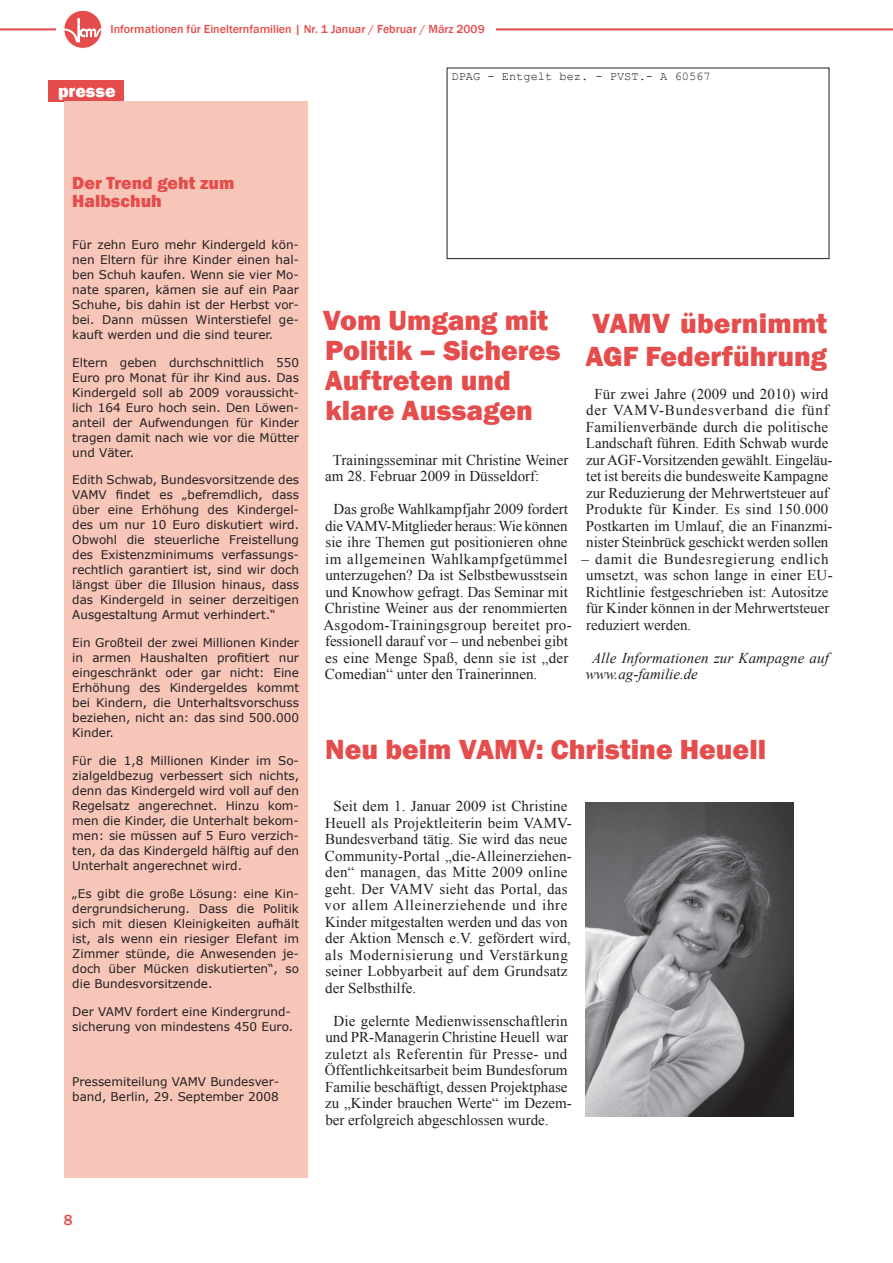
<style>
.page{position:relative;width:893px;height:1263px;background:#fff}
.page>*{position:absolute;margin:0;border:0;box-sizing:border-box;transform-origin:0 0}
.t1{font:800 28.5px/30px "Franklin Gothic";color:#e54d4d}
.t2{font:800 18px/18px "Franklin Gothic";color:#e54d4d}
.t3{font:800 18px "Franklin Gothic";color:#fff}
.t4{font:15px/16.5px "Times New Roman";color:#231f20}
.t5{font:italic 15px/16.5px "Times New Roman";letter-spacing:.005em;color:#231f20}
.t6{font:500 15px "Franklin Gothic";color:#e54d4d}
.t7{font:12px/15px "Verdana";color:#231f20;text-align:justify}
.t8{font:500 12px "Franklin Gothic";color:#e54d4d}
.t9{font:12px "Courier New";color:#231f20}
</style>
<div class="page">
<hr style="left:0;top:28px;width:893px;height:2px;background:#e54d4d">
<div style="left:102px;top:16px;width:393px;height:25px;background:#fff"></div>
<div style="left:56px;top:10px;width:46px;height:39px;background:#fff"></div>
<div style="left:64px;top:10px;width:38px;height:38px;background:#e54d4d;border-radius:50%"></div>
<svg style="left:64px;top:18px;width:38px;height:24px"></svg>
<div style="left:64px;top:10px;width:38px;height:38px;border:1px solid #fff;border-radius:50%"></div>
<div style="left:48px;top:80px;width:76px;height:22px;background:#e54d4d"></div>
<div style="left:447px;top:68px;width:382px;height:191px;border:1px solid #231f20"></div>
<div style="left:64px;top:102px;width:244px;height:1076px;background:#f7c6b9"></div>
<img style="left:585px;top:803px;width:209px;height:313px">
<p class="t8" style="left:111px;top:22px;width:376px">Informationen für Einelternfamilien | Nr. 1 Januar / Februar / März 2009</p>
<p class="t3" style="left:58px;top:79px;width:59px">presse</p>
<p class="t9" style="left:451px;top:69px;width:261px">DPAG - Entgelt bez. - PVST.- A 60567</p>
<p class="t2" style="left:72px;top:174px;width:164px">Der Trend geht zum<br>Halbschuh</p>
<p class="t7" style="left:72px;top:237px;width:228px">Für zehn Euro mehr Kindergeld kön&shy;nen Eltern für ihre Kinder einen hal&shy;ben Schuh kaufen. Wenn sie vier Mo&shy;nate sparen, kämen sie auf ein Paar Schuhe, bis dahin ist der Herbst vor&shy;bei. Dann müssen Winterstiefel ge&shy;kauft werden und die sind teurer.</p>
<p class="t7" style="left:72px;top:354px;width:228px">Eltern geben durchschnittlich 550<br>Euro pro Monat für ihr Kind aus. Das Kindergeld soll ab 2009 voraussicht&shy;lich 164 Euro hoch sein. Den Löwen&shy;anteil der Aufwendungen für Kinder tragen damit nach wie vor die Mütter und Väter.</p>
<p class="t7" style="left:72px;top:472px;width:228px">Edith Schwab, Bundesvorsitzende des VAMV findet es „befremdlich, dass über eine Erhöhung des Kindergel&shy;des um nur 10 Euro diskutiert wird.<br>Obwohl die steuerliche Freistellung des Existenzminimums verfassungs&shy;rechtlich garantiert ist, sind wir doch längst über die Illusion hinaus, dass das Kindergeld in seiner derzeitigen Ausgestaltung Armut verhindert.“</p>
<p class="t7" style="left:72px;top:635px;width:228px">Ein Großteil der zwei Millionen Kinder in armen Haushalten profitiert nur eingeschränkt oder gar nicht: Eine Erhöhung des Kindergeldes kommt bei Kindern, die Unterhaltsvorschuss beziehen, nicht an: das sind 500.000<br>Kinder.</p>
<p class="t7" style="left:72px;top:753px;width:228px">Für die 1,8 Millionen Kinder im So&shy;zialgeldbezug verbessert sich nichts, denn das Kindergeld wird voll auf den Regelsatz angerechnet. Hinzu kom&shy;men die Kinder, die Unterhalt bekom&shy;men: sie müssen auf 5 Euro verzich&shy;ten, da das Kindergeld hälftig auf den Unterhalt angerechnet wird.</p>
<p class="t7" style="left:72px;top:885px;width:228px">„Es gibt die große Lösung: eine Kin&shy;dergrundsicherung. Dass die Politik sich mit diesen Kleinigkeiten aufhält ist, als wenn ein riesiger Elefant im Zimmer stünde, die Anwesenden je&shy;doch über Mücken diskutierten“, so die Bundesvorsitzende.</p>
<p class="t7" style="left:72px;top:1003px;width:222px">Der VAMV fordert eine Kindergrund&shy;sicherung von mindestens 450 Euro.</p>
<p class="t7" style="left:72px;top:1074px;width:208px">Pressemiteilung VAMV Bundesver&shy;band, Berlin, 29. September 2008</p>
<h1 class="t1" style="left:323px;top:306px;width:239px">Vom Umgang mit<br>Politik – Sicheres<br>Auftreten und klare Aussagen</h1>
<p class="t4" style="left:325px;top:451px;width:245px;text-indent:8px">Trainingsseminar mit Christine Weiner am 28. Februar 2009 in Düsseldorf:</p>
<p class="t4" style="left:323px;top:501px;width:250px;text-indent:10px">Das große Wahlkampfjahr 2009 fordert die VAMV-Mitglieder heraus: Wie können sie ihre Themen gut positionieren ohne im allgemeinen Wahlkampfgetümmel unterzugehen? Da ist Selbstbewusstsein und Knowhow gefragt. Das Seminar mit Christine Weiner aus der renommierten Asgodom-Trainingsgroup bereitet pro&shy;fessionell darauf vor – und nebenbei gibt es eine Menge Spaß, denn sie ist „der Comedian“ unter den Trainerinnen.</p>
<h1 class="t1" style="left:586px;top:306px;width:243px;line-height:33px">VAMV übernimmt<br>AGF Federführung</h1>
<p class="t4" style="left:586px;top:385px;width:248px;text-align:center">Für zwei Jahre (2009 und 2010) wird der VAMV-Bundesverband die fünf Familienverbände durch die politische Landschaft führen. Edith Schwab wurde zur AGF-Vorsitzenden gewählt. Eingeläu&shy;tet ist bereits die bundesweite Kampagne zur Reduzierung der Mehrwertsteuer auf Produkte für Kinder. Es sind 150.000<br>Postkarten im Umlauf, die an Finanzmi&shy;nister Steinbrück geschickt werden sollen</p>
<p class="t4" style="left:582px;top:550px;width:253px">– damit die Bundesregierung endlich umsetzt, was schon lange in einer EU-Richtlinie festgeschrieben ist: Autositze für Kinder können in der Mehrwertsteuer reduziert werden.</p>
<p class="t5" style="left:586px;top:649px;width:245px;text-indent:6px">Alle Informationen zur Kampagne auf www.ag-familie.de</p>
<h1 class="t1" style="left:325px;top:734px;width:442px">Neu beim VAMV: Christine Heuell</h1>
<p class="t4" style="left:325px;top:798px;width:249px;text-indent:9px">Seit dem 1. Januar 2009 ist Christine Heuell als Projektleiterin beim VAMV-Bundesverband tätig. Sie wird das neue Community-Portal „die-Alleinerziehen&shy;den“ managen, das Mitte 2009 online geht. Der VAMV sieht das Portal, das vor allem Alleinerziehende und ihre Kinder mitgestalten werden und das von der Aktion Mensch e.V. gefördert wird, als Modernisierung und Verstärkung seiner Lobbyarbeit auf dem Grundsatz der Selbsthilfe.</p>
<p class="t4" style="left:325px;top:1012px;width:249px;text-indent:9px">Die gelernte Medienwissenschaftlerin und PR-Managerin Christine Heuell war zuletzt als Referentin für Presse- und Öffentlichkeitsarbeit beim Bundesforum Familie beschäftigt, dessen Projektphase zu „Kinder brauchen Werte“ im Dezem&shy;ber erfolgreich abgeschlossen wurde.</p>
<p class="t6" style="left:64px;top:1210px;width:10px">8</p>
</div>
